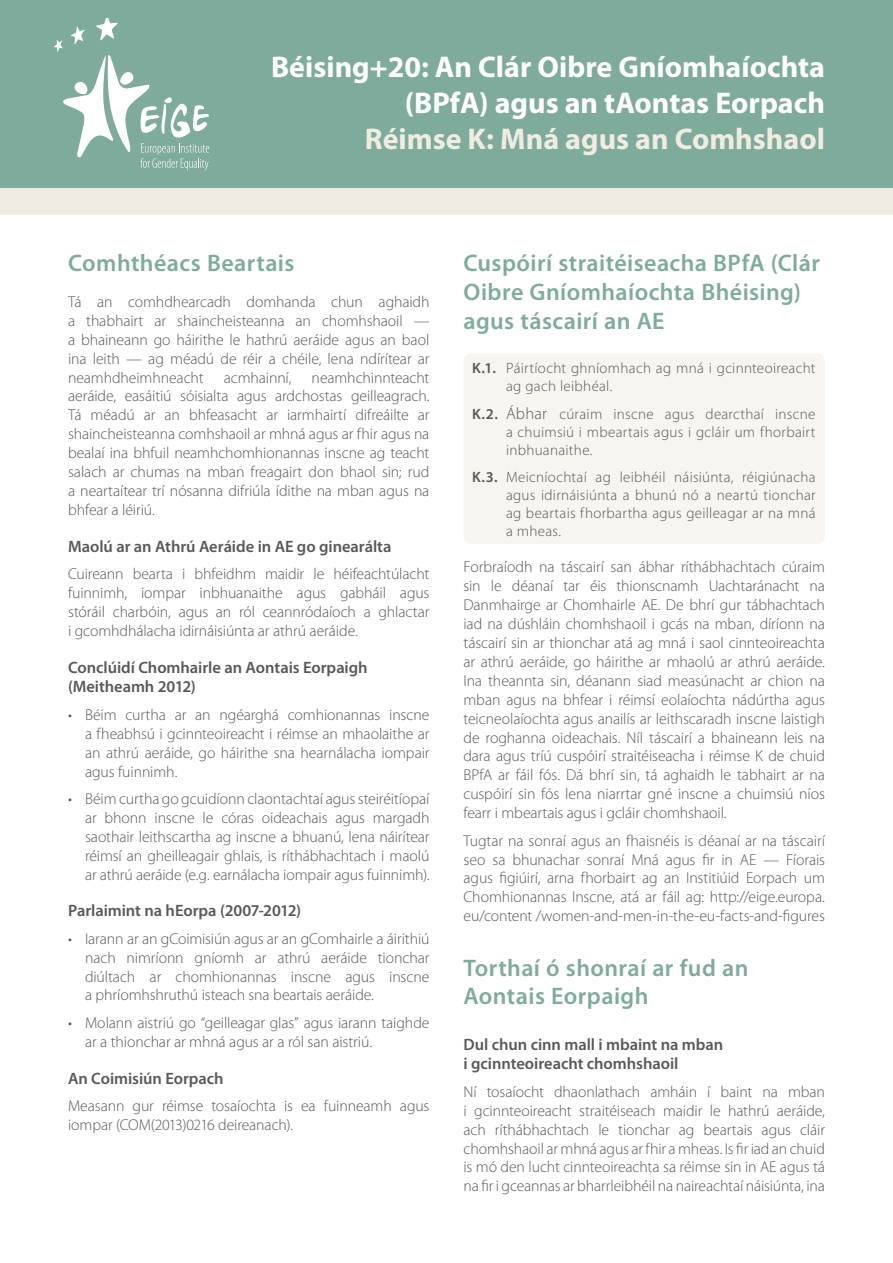
<style>
.page{position:relative;width:893px;height:1263px;background:#fff}
.page>*{position:absolute;margin:0;border:0;box-sizing:border-box;transform-origin:0 0}
.Main_1{font:700 30px/36px "Myriad Pro";color:#fff;text-align:right}
.Main_2{font:700 30px "Myriad Pro";color:#f1ece2}
.Title_1{font:600 24px/28.8px "Myriad Pro";letter-spacing:.015em;color:#7eab9b}
.Subtitle{font:600 16.5px/19.8px "Myriad Pro";letter-spacing:-.005em;color:#57585a}
.Body_Text{font:300 15.75px/18.9px "Myriad Pro";letter-spacing:-.01em;color:#57585a;text-align:justify}
.Body_Text_2{font:300 15px/18px "Myriad Pro";letter-spacing:.02em;color:#57585a;text-align:justify}
.s1{font-weight:600}
.s2{font-size:16.5px}
</style>
<div class="page">
<div style="left:463px;top:353px;width:362px;height:191px;background:#f8f5f0;border-radius:9px"></div>
<div style="left:0;top:0;width:893px;height:215px;background:#f1ece2"></div>
<div style="left:0;top:0;width:893px;height:187px;background:#7eab9b"></div>
<svg style="left:54px;top:18px;width:155px;height:153px"></svg>
<p class="Main_1" style="left:271px;top:48px;width:555px">Béising+20: An Clár Oibre Gníomhaíochta (BPfA) agus an tAontas Eorpach</p>
<p class="Main_2" style="left:365px;top:119px;width:461px">Réimse K: Mná agus an Comhshaol</p>
<p class="Title_1" style="left:68px;top:249px;width:228px">Comhthéacs Beartais</p>
<p class="Body_Text" style="left:68px;top:292px;width:363px">Tá an comhdhearcadh domhanda chun aghaidh a thabhairt ar shaincheisteanna an chomhshaoil — a bhaineann go háirithe le hathrú aeráide agus an baol ina leith — ag méadú de réir a chéile, lena ndírítear ar neamhdheimhneacht</p>
<p class="Body_Text" style="left:68px;top:368px;width:363px;text-indent:244px">neamhchinnteacht aeráide, easáitiú sóisialta agus ardchostas geilleagrach.<br>Tá méadú ar an bhfeasacht ar iarmhairtí difreáilte ar shaincheisteanna comhshaoil ar mhná agus ar fhir agus na bealaí ina bhfuil neamhchomhionannas inscne ag teacht salach ar chumas na mban freagairt don bhaol sin; rud a neartaítear trí nósanna difriúla ídithe na mban agus na bhfear a léiriú.</p>
<p class="Subtitle" style="left:68px;top:536px;width:325px">Maolú ar an Athrú Aeráide in AE go ginearálta</p>
<p class="Body_Text" style="left:68px;top:565px;width:363px">Cuireann bearta i bhfeidhm maidir le héifeachtúlacht fuinnimh, iompar inbhuanaithe agus gabháil agus stóráil charbóin, agus an ról ceannródaíoch a ghlactar i gcomhdhálacha idirnáisiúnta ar athrú aeráide.</p>
<p class="Subtitle" style="left:68px;top:657px;width:301px">Conclúidí Chomhairle an Aontais Eorpaigh (Meitheamh 2012)</p>
<p class="Body_Text" style="left:85px;top:705px;width:346px;text-indent:-17px">• Béim curtha ar an ngéarghá comhionannas inscne a fheabhsú i gcinnteoireacht i réimse an mhaolaithe ar an athrú aeráide, go háirithe sna hearnálacha iompair agus fuinnimh.</p>
<p class="Body_Text" style="left:85px;top:789px;width:346px;text-indent:-17px">• Béim curtha go gcuidíonn claontachtaí agus steiréitíopaí ar bhonn inscne le córas oideachais agus margadh saothair leithscartha ag inscne a bhuanú, lena náirítear réimsí an gheilleagair ghlais, is ríthábhachtach i maolú ar athrú aeráide (e.g. earnálacha iompair agus fuinnimh).</p>
<p class="Subtitle" style="left:68px;top:901px;width:235px">Parlaimint na hEorpa (2007-2012)</p>
<p class="Body_Text" style="left:85px;top:929px;width:346px;text-indent:-17px">• Iarann ar an gCoimisiún agus ar an gComhairle a áirithiú nach nimríonn gníomh ar athrú aeráide tionchar diúltach ar chomhionannas inscne agus inscne a phríomhshruthú isteach sna beartais aeráide.</p>
<p class="Body_Text" style="left:85px;top:1013px;width:346px;text-indent:-17px">• Molann aistriú go “geilleagar glas” agus iarann taighde ar a thionchar ar mhná agus ar a ról san aistriú.</p>
<p class="Subtitle" style="left:68px;top:1068px;width:157px">An Coimisiún Eorpach</p>
<p class="Body_Text" style="left:68px;top:1096px;width:363px">Measann gur réimse tosaíochta is ea fuinneamh agus iompar (COM(2013)0216 deireanach).</p>
<p class="Body_Text" style="left:224px;top:368px;width:69px">acmhainní,</p>
<p class="Title_1" style="left:463px;top:249px;width:358px">Cuspóirí straitéiseacha BPfA (Clár<br>Oibre Gníomhaíochta Bhéising) agus táscairí an AE</p>
<p class="Body_Text_2" style="left:506px;top:359px;width:311px;text-indent:-34px"><span class="s1">K.1.</span> Páirtíocht ghníomhach ag mná i gcinnteoireacht ag gach leibhéal.</p>
<p class="Body_Text_2" style="left:506px;top:405px;width:311px;text-indent:-34px"><span class="s1">K.2.</span> <span class="s2">Ábhar</span> cúraim inscne agus dearcthaí inscne a chuimsiú i mbeartais agus i gcláir um fhorbairt inbhuanaithe.</p>
<p class="Body_Text_2" style="left:506px;top:468px;width:311px;text-indent:-34px"><span class="s1">K.3.</span> Meicníochtaí ag leibhéil náisiúnta, réigiúnacha agus idirnáisiúnta a bhunú nó a neartú tionchar ag beartais fhorbartha agus geilleagar ar na mná a mheas.</p>
<p class="Body_Text" style="left:463px;top:558px;width:363px">Forbraíodh na táscairí san ábhar ríthábhachtach cúraim sin le déanaí tar éis thionscnamh Uachtaránacht na Danmhairge ar Chomhairle AE. De bhrí gur tábhachtach iad na dúshláin chomhshaoil i gcás na mban, díríonn na táscairí sin ar thionchar atá ag mná i saol cinnteoireachta ar athrú aeráide, go háirithe ar mhaolú ar athrú aeráide.<br>Ina theannta sin, déanann siad measúnacht ar chion na mban agus na bhfear i réimsí eolaíochta nádúrtha agus teicneolaíochta agus anailís ar leithscaradh inscne laistigh de roghanna oideachais. Níl táscairí a bhaineann leis na dara agus tríú cuspóirí straitéiseacha i réimse K de chuid BPfA ar fáil fós. Dá bhrí sin, tá aghaidh le tabhairt ar na cuspóirí sin fós lena niarrtar gné inscne a chuimsiú níos fearr i mbeartais agus i gcláir chomhshaoil.</p>
<p class="Body_Text" style="left:463px;top:831px;width:363px">Tugtar na sonraí agus an fhaisnéis is déanaí ar na táscairí seo sa bhunachar sonraí Mná agus fir in AE — Fíorais agus figiúirí, arna fhorbairt ag an Institiúid Eorpach um Chomhionannas Inscne, atá ar fáil ag: http://eige.europa. eu/content /women‑and‑men‑in‑the‑eu‑facts‑and‑figures</p>
<p class="Title_1" style="left:463px;top:953px;width:286px">Torthaí ó shonraí ar fud an<br>Aontais Eorpaigh</p>
<p class="Subtitle" style="left:463px;top:1034px;width:261px">Dul chun cinn mall i mbaint na mban i gcinnteoireacht chomhshaoil</p>
<p class="Body_Text" style="left:463px;top:1082px;width:363px">Ní tosaíocht dhaonlathach amháin í baint na mban i gcinnteoireacht straitéiseach maidir le hathrú aeráide, ach ríthábhachtach le tionchar ag beartais agus cláir chomhshaoil ar mhná agus ar fhir a mheas. Is fir iad an chuid is mó den lucht cinnteoireachta sa réimse sin in AE agus tá na fir i gceannas ar bharrleibhéil na naireachtaí náisiúnta, ina</p>
</div>
